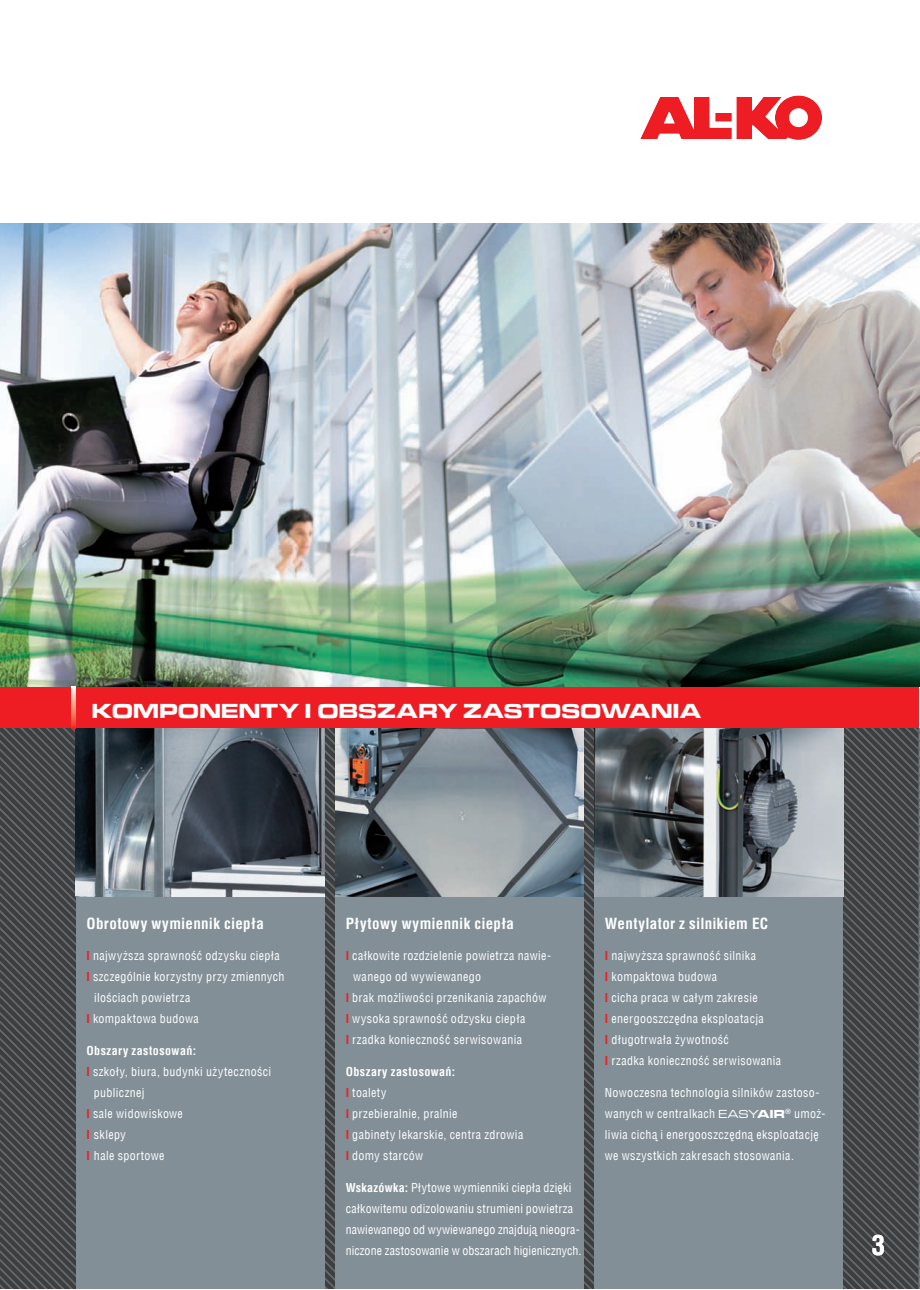
<style>
.page{position:relative;width:920px;height:1290px;background:#fff}
.page>*{position:absolute;margin:0;border:0;box-sizing:border-box;transform-origin:0 0}
.t1{font:700 condensed 27px "Helvetica Com";color:#fff}
.t2{font:700 expanded 21px "Microgramma Com";letter-spacing:.03em;color:#fff}
.t3{font:700 condensed 15px "Helvetica Com";letter-spacing:.02em;color:#fff}
.t4{font:condensed 12px/21px "Helvetica Com";letter-spacing:.03em;color:#fff}
.t5{font:condensed 12px/21px "Helvetica Com";letter-spacing:.01em;color:#fff}
.t6{font:700 condensed 12px "Helvetica Com";letter-spacing:.035em;color:#fff}
.s1{font-weight:700;color:#ee1d23}
.s2{font-family:"Microgramma Com";font-weight:500;font-stretch:expanded}
.s3{font-family:"Microgramma Com";font-weight:700;font-stretch:expanded}
.s4{font-weight:700}
</style>
<div class="page">
<div style="left:0;top:686px;width:918px;height:42px;background:#ee1d23"></div>
<svg style="left:324px;top:728px;width:594px;height:560px"></svg>
<svg style="left:640px;top:95px;width:182px;height:45px"></svg>
<img style="left:0;top:223px;width:918px;height:463px">
<div style="left:335px;top:728px;width:249px;height:560px;background:#828f96"></div>
<div style="left:594px;top:728px;width:249px;height:560px;background:#828f96"></div>
<div style="left:76px;top:728px;width:248px;height:560px;background:#828f96"></div>
<img style="left:594px;top:728px;width:249px;height:169px">
<img style="left:335px;top:728px;width:249px;height:169px">
<img style="left:81px;top:728px;width:243px;height:169px">
<svg style="left:72px;top:686px;width:4px;height:42px"></svg>
<svg style="left:0;top:728px;width:81px;height:561px"></svg>
<h2 class="t2" style="left:92px;top:697px;width:610px">KOMPONENTY I OBSZARY ZASTOSOWANIA</h2>
<p class="t3" style="left:86px;top:918px;width:179px">Obrotowy wymiennik ciepła</p>
<p class="t4" style="left:86px;top:947px;width:195px"><span class="s1">I</span> najwyższa sprawność odzysku ciepła</p>
<p class="t4" style="left:86px;top:968px;width:199px"><span class="s1">I</span> szczególnie korzystny przy zmiennych</p>
<p class="t4" style="left:94px;top:989px;width:98px">ilościach powietrza</p>
<p class="t4" style="left:86px;top:1010px;width:114px"><span class="s1">I</span> kompaktowa budowa</p>
<p class="t6" style="left:86px;top:1046px;width:111px">Obszary zastosowań:</p>
<p class="t4" style="left:86px;top:1063px;width:186px"><span class="s1">I</span> szkoły, biura, budynki użyteczności</p>
<p class="t4" style="left:94px;top:1084px;width:52px">publicznej</p>
<p class="t4" style="left:86px;top:1105px;width:98px"><span class="s1">I</span> sale widowiskowe</p>
<p class="t4" style="left:86px;top:1126px;width:41px"><span class="s1">I</span> sklepy</p>
<p class="t4" style="left:86px;top:1147px;width:79px"><span class="s1">I</span> hale sportowe</p>
<p class="t3" style="left:605px;top:918px;width:165px">Wentylator z silnikiem EC</p>
<p class="t4" style="left:605px;top:947px;width:178px"><span class="s1">I</span> najwyższa sprawność silnika<br><span class="s1">I</span> kompaktowa budowa<br><span class="s1">I</span> cicha praca w całym zakresie<br><span class="s1">I</span> energooszczędna eksploatacja<br><span class="s1">I</span> długotrwała żywotność<br><span class="s1">I</span> rzadka konieczność serwisowania</p>
<p class="t4" style="left:605px;top:1084px;width:222px">Nowoczesna technologia silników zastoso&shy;wanych w centralkach <span class="s2">EASY</span><span class="s3">AIR</span><sup>®</sup> umoż&shy;liwia cichą i energooszczędną eksploatację we wszystkich zakresach stosowania.</p>
<p class="t3" style="left:346px;top:918px;width:170px">Płytowy wymiennik ciepła</p>
<p class="t4" style="left:605px;top:915px;width:105px">Im Komplettgerät SE</p>
<p class="t4" style="left:346px;top:947px;width:207px"><span class="s1">I</span> całkowite rozdzielenie powietrza nawie-</p>
<p class="t4" style="left:353px;top:968px;width:129px">wanego od wywiewanego</p>
<p class="t4" style="left:346px;top:989px;width:202px"><span class="s1">I</span> brak możliwości przenikania zapachów</p>
<p class="t4" style="left:346px;top:1010px;width:181px"><span class="s1">I</span> wysoka sprawność odzysku ciepła</p>
<p class="t4" style="left:346px;top:1031px;width:178px"><span class="s1">I</span> rzadka konieczność serwisowania</p>
<p class="t4" style="left:346px;top:1063px;width:179px"><span class="s4">Obszary zastosowań:<br></span><span class="s1">I</span> toalety<br><span class="s1">I</span> przebieralnie, pralnie<br><span class="s1">I</span> gabinety lekarskie, centra zdrowia<br><span class="s1">I</span> domy starców</p>
<p class="t5" style="left:346px;top:1178px;width:237px"><span class="s4">Wskazówka:</span> Płytowe wymienniki ciepła dzięki całkowitemu odizolowaniu strumieni powietrza nawiewanego od wywiewanego znajdują nieogra&shy;niczone zastosowanie w obszarach higienicznych.</p>
<p class="t4" style="left:335px;top:915px;width:105px">Im Komplettgerät SE</p>
<h1 class="t1" style="left:871px;top:1235px;width:15px">3</h1>
</div>
